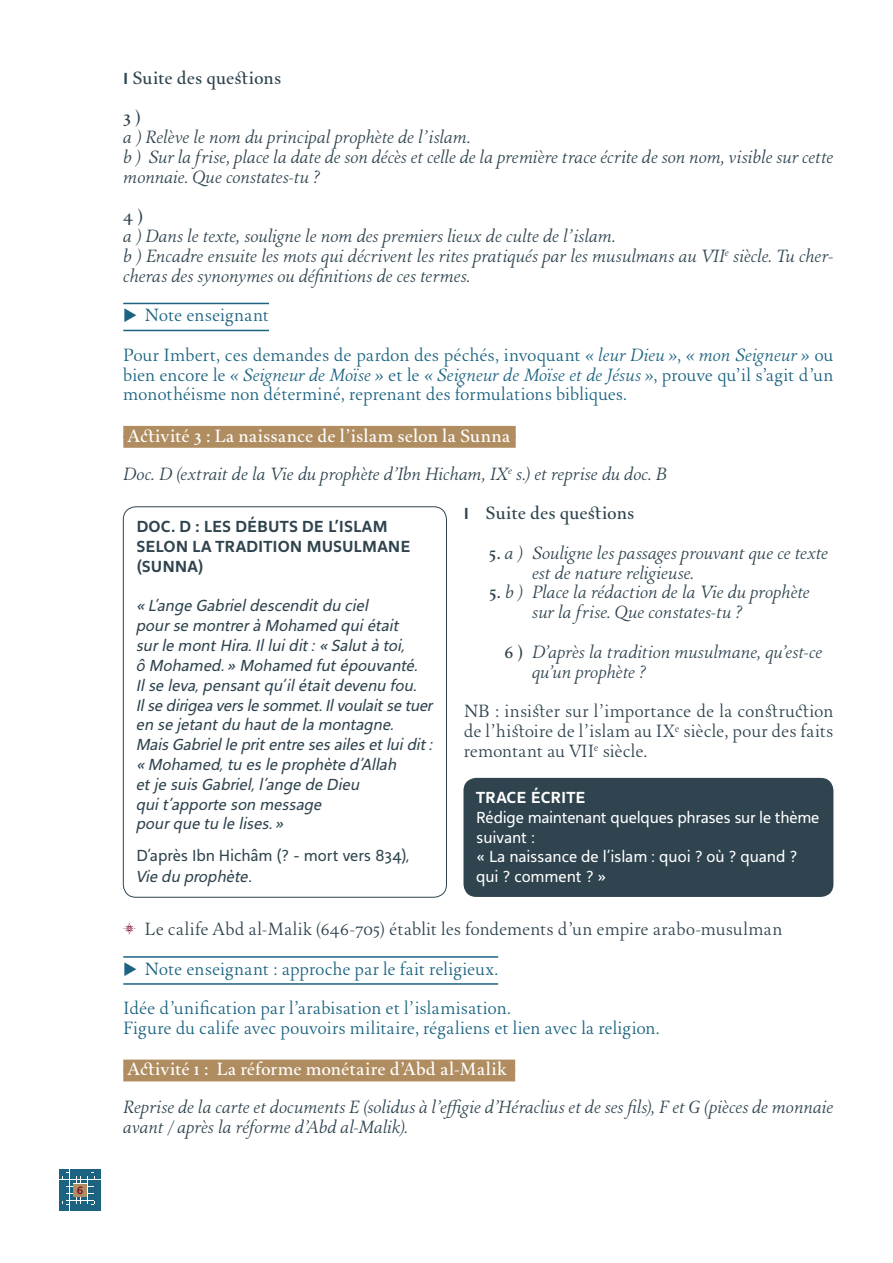
<style>
.page{position:relative;width:893px;height:1263px;background:#fff}
.page>*{position:absolute;margin:0;border:0;box-sizing:border-box;transform-origin:0 0}
.t1{font:italic 16.5px/19.8px "Mondara Rom Delta";letter-spacing:-.005em;color:#2f444f}
.t2{font:italic 16.5px/19.8px "Mondara Lineal Delta";letter-spacing:-.005em;color:#2f444f}
.t3{font:16.5px/19.8px "Mondara Romain Delta";color:#1b6380}
.t4{font:16.5px/19.8px "Mondara Romain Delta";color:#2f444f;text-align:justify}
.t5{font:16.5px/19.8px "Mondara Lineal Delta";letter-spacing:-.01em;color:#fff}
.t6{font:500 16.5px "Mondara Romain Delta";color:#fff}
.t7{font:italic 16.5px "Mondara Rom Delta";color:#1b6380}
.t8{font:700 16.5px/19.8px "Mondara Lineal Delta";color:#2f444f}
.t9{font:16.5px/21.3px "Mondara Lineal Delta";letter-spacing:-.005em;color:#2f444f}
.t10{font:500 16.5px "Mondara Romain Delta";letter-spacing:-.005em;color:#2f444f}
.t11{font:700 16.5px "Mondara Lineal Delta";letter-spacing:-.005em;color:#fff}
.t12{font:700 10.95px "Mondara Lineal Delta";color:#7e112b}
.s1{font-family:"Mondara Lineal Delta";font-weight:700}
.s2{font-family:"Mondara Rom Delta";font-style:italic}
.s3{font-family:"Mondara Romain Delta";font-style:normal}
.s4{font-size:7.5px;color:#b08d61}
.s5{font-family:"Mondara Romain Delta";font-weight:500;font-style:normal}
.s6{font-style:italic}
.s7{font-family:"Mondara ornements";font-size:25.5px;color:#7e112b}
.s8{font-size:12px;color:#b08d61}
</style>
<div class="page">
<svg style="left:60px;top:1169px;width:41px;height:42px"></svg>
<div style="left:74px;top:1184px;width:13px;height:12px;background:#b08d61"></div>
<hr style="left:123px;top:303px;width:146px;height:1px;background:#1b6380">
<hr style="left:123px;top:330px;width:146px;height:1px;background:#1b6380">
<div style="left:123px;top:426px;width:393px;height:12px;background:#b08d61"></div>
<div style="left:123px;top:436px;width:393px;height:12px;background:#b08d61"></div>
<hr style="left:123px;top:956px;width:375px;height:2px;background:#1b6380">
<hr style="left:123px;top:983px;width:375px;height:2px;background:#1b6380">
<div style="left:123px;top:1059px;width:392px;height:12px;background:#b08d61"></div>
<div style="left:123px;top:1069px;width:392px;height:12px;background:#b08d61"></div>
<div style="left:123px;top:506px;width:324px;height:392px;border:1px solid #2f444f;border-radius:13px"></div>
<div style="left:463px;top:778px;width:370px;height:119px;background:#2f444f;border-radius:13px"></div>
<p class="t12" style="left:77px;top:1184px;width:8px">6</p>
<p class="t10" style="left:123px;top:66px;width:160px"><span class="s1">I</span> Suite des questions</p>
<p class="t10" style="left:123px;top:106px;width:19px">3 )</p>
<p class="t1" style="left:123px;top:127px;width:712px">a ) Relève le nom du principal prophète de l’islam.<br>b ) Sur la frise, place la date de son décès et celle de la première trace écrite de son nom, visible sur cette monnaie. Que constates-tu ?</p>
<p class="t10" style="left:123px;top:205px;width:21px">4 )</p>
<p class="t1" style="left:123px;top:226px;width:712px">a ) Dans le texte, souligne le nom des premiers lieux de culte de l’islam.<br>b ) Encadre ensuite les mots qui décrivent les rites pratiqués par les musulmans au VII<sup>e</sup> siècle. Tu cher&shy;cheras des synonymes ou définitions de ces termes.</p>
<p class="t3" style="left:123px;top:306px;width:147px">◆ Note enseignant</p>
<p class="t3" style="left:123px;top:345px;width:712px">Pour Imbert, ces demandes de pardon des péchés, invoquant <span class="s2">« leur Dieu »</span>, <span class="s2">« mon Seigneur »</span> ou</p>
<p class="t7" style="left:123px;top:363px;width:712px"><span class="s3">bien encore le</span> « Seigneur de Moïse » <span class="s3">et le</span> « Seigneur de Moïse et de Jésus »<span class="s3">, prouve qu’il s’agit d’un</span></p>
<p class="t3" style="left:123px;top:385px;width:505px">monothéisme non déterminé, reprenant des formulations bibliques.</p>
<p class="t6" style="left:127px;top:424px;width:390px">Activité 3 : La naissance de l’islam selon la Sunna<span class="s4">n</span></p>
<p class="t1" style="left:123px;top:464px;width:545px">Doc. D (extrait de la Vie du prophète d’Ibn Hicham, IX<sup>e</sup> s.) et reprise du doc. B</p>
<p class="t10" style="left:464px;top:502px;width:172px"><span class="s1">I</span> Suite des questions</p>
<p class="t1" style="left:532px;top:543px;width:298px;text-indent:-43px"><span class="s5">5.</span> a ) Souligne les passages prouvant que ce texte est de nature religieuse.</p>
<p class="t1" style="left:532px;top:583px;width:279px;text-indent:-43px"><span class="s5">5.</span> b ) Place la rédaction de la Vie du prophète sur la frise. Que constates-tu ?</p>
<p class="t1" style="left:532px;top:642px;width:292px;text-indent:-28px"><span class="s5">6 )</span> D’après la tradition musulmane, qu’est-ce qu’un prophète ?</p>
<p class="t4" style="left:464px;top:702px;width:371px">NB : insister sur l’importance de la construction de l’histoire de l’islam au IX<sup>e</sup> siècle, pour des faits remontant au VII<sup>e</sup> siècle.</p>
<p class="t8" style="left:136px;top:517px;width:276px">DOC. D : LES DÉBUTS DE L’ISLAM<br>SELON LA TRADITION MUSULMANE (SUNNA)</p>
<p class="t2" style="left:136px;top:596px;width:298px">« L’ange Gabriel descendit du ciel<br>pour se montrer à Mohamed qui était<br>sur le mont Hira. Il lui dit : « Salut à toi,<br>ô Mohamed. » Mohamed fut épouvanté.<br>Il se leva, pensant qu’il était devenu fou.<br>Il se dirigea vers le sommet. Il voulait se tuer en se jetant du haut de la montagne.<br>Mais Gabriel le prit entre ses ailes et lui dit : « Mohamed, tu es le prophète d’Allah<br>et je suis Gabriel, l’ange de Dieu<br>qui t’apporte son message<br>pour que tu le lises. »</p>
<p class="t9" style="left:136px;top:845px;width:275px">D’après Ibn Hichâm (? - mort vers 834),<br><span class="s6">Vie du prophète</span>.</p>
<p class="t11" style="left:476px;top:787px;width:111px">TRACE ÉCRITE</p>
<p class="t5" style="left:476px;top:807px;width:345px">Rédige maintenant quelques phrases sur le thème suivant :<br>« La naissance de l’islam : quoi ? où ? quand ? qui ? comment ? »</p>
<p class="t4" style="left:123px;top:919px;width:661px"><span class="s7">b</span> Le calife Abd al-Malik (646-705) établit les fondements d’un empire arabo-musulman</p>
<p class="t3" style="left:123px;top:959px;width:376px">◆ Note enseignant : approche par le fait religieux.</p>
<p class="t3" style="left:123px;top:999px;width:538px">Idée d’unification par l’arabisation et l’islamisation.<br>Figure du calife avec pouvoirs militaire, régaliens et lien avec la religion.</p>
<p class="t6" style="left:127px;top:1058px;width:389px">Activité 1 : La réforme monétaire d’Abd al-Malik<span class="s8">n</span></p>
<p class="t1" style="left:123px;top:1098px;width:712px">Reprise de la carte et documents E (solidus à l’effigie d’Héraclius et de ses fils), F et G (pièces de monnaie avant / après la réforme d’Abd al-Malik).</p>
</div>
